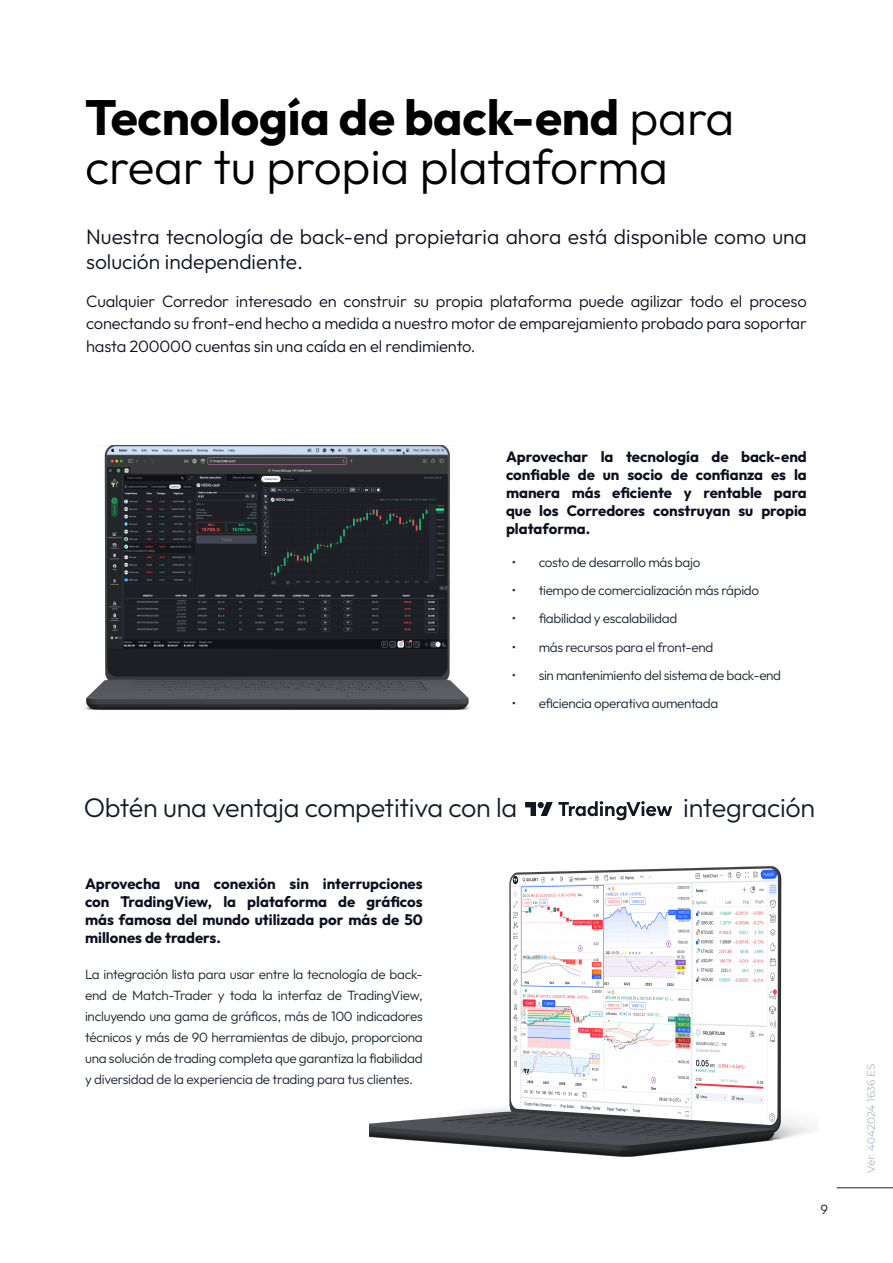
<style>
.page{position:relative;width:893px;height:1263px;background:#fff}
.page>*{position:absolute;margin:0;border:0;box-sizing:border-box;transform-origin:0 0}
.Body_Text_-_Align_Left{font:300 49.5px/49.5px "Outfit";letter-spacing:-.005em;color:#000}
.Lead_white{font:300 27px "Outfit";letter-spacing:-.01em;color:#151c26}
.Lead{font:300 21px/25.5px "Outfit";color:#0d0e1f}
.Lead-2{font:300 16.5px/22.5px "Outfit";letter-spacing:-.01em;color:#0d0e1f;text-align:justify}
.Lead-3{font:700 15px/18px "Outfit";color:#0d0e1f;text-align:justify}
.Running_Footer_-_Align_Left{font:300 13.5px/21px "Outfit";letter-spacing:-.025em;color:#16242e;text-align:justify}
.t1{font:300 13.5px "Outfit";color:#231f20}
.t2{font:300 10.5px "Montserrat";color:#959da7}
.s1{font-weight:700}
</style>
<div class="page">
<hr style="left:837px;top:1187px;width:56px;height:1px;background:#231f20">
<svg style="left:84px;top:445px;width:386px;height:266px;background:#44464b"></svg>
<svg style="left:370px;top:867px;width:443px;height:290px"></svg>
<svg style="left:525px;top:801px;width:147px;height:19px"></svg>
<p class="Body_Text_-_Align_Left" style="left:85px;top:92px;width:651px"><span class="s1">Tecnología de back-end</span> para crear tu propia plataforma</p>
<p class="Lead" style="left:86px;top:224px;width:722px">Nuestra tecnología de back-end propietaria ahora está disponible como una solución independiente.</p>
<p class="Lead-2" style="left:86px;top:290px;width:722px">Cualquier Corredor interesado en construir su propia plataforma puede agilizar todo el proceso conectando su front-end hecho a medida a nuestro motor de emparejamiento probado para soportar hasta 200000 cuentas sin una caída en el rendimiento.</p>
<p class="Lead-3" style="left:506px;top:447px;width:302px">Aprovechar la tecnología de back-end confiable de un socio de confianza es la manera más eficiente y rentable para que los Corredores construyan su propia plataforma.</p>
<p class="Running_Footer_-_Align_Left" style="left:512px;top:551px;width:190px">• costo de desarrollo más bajo</p>
<p class="Running_Footer_-_Align_Left" style="left:512px;top:580px;width:249px">• tiempo de comercialización más rápido</p>
<p class="Running_Footer_-_Align_Left" style="left:512px;top:608px;width:167px">• fiabilidad y escalabilidad</p>
<p class="Running_Footer_-_Align_Left" style="left:512px;top:636px;width:203px">• más recursos para el front-end</p>
<p class="Running_Footer_-_Align_Left" style="left:512px;top:664px;width:271px">• sin mantenimiento del sistema de back-end</p>
<p class="Running_Footer_-_Align_Left" style="left:512px;top:693px;width:208px">• eficiencia operativa aumentada</p>
<p class="Lead_white" style="left:84px;top:792px;width:435px">Obtén una ventaja competitiva con la</p>
<p class="Lead_white" style="left:683px;top:792px;width:134px">integración</p>
<p class="Lead-3" style="left:85px;top:874px;width:339px">Aprovecha una conexión sin interrupciones con TradingView, la plataforma de gráficos más famosa del mundo utilizada por más de 50 millones de traders.</p>
<p class="Running_Footer_-_Align_Left" style="left:85px;top:963px;width:339px">La integración lista para usar entre la tecnología de back&shy;end de Match-Trader y toda la interfaz de TradingView, incluyendo una gama de gráficos, más de 100 indicadores técnicos y más de 90 herramientas de dibujo, proporciona una solución de trading completa que garantiza la fiabilidad y diversidad de la experiencia de trading para tus clientes.</p>
<p class="t1" style="left:820px;top:1202px;width:9px">9</p>
<p class="t2" style="left:864px;top:1172px;width:110px;rotate:-90deg">Ver: 4042024 1636 ES</p>
</div>
